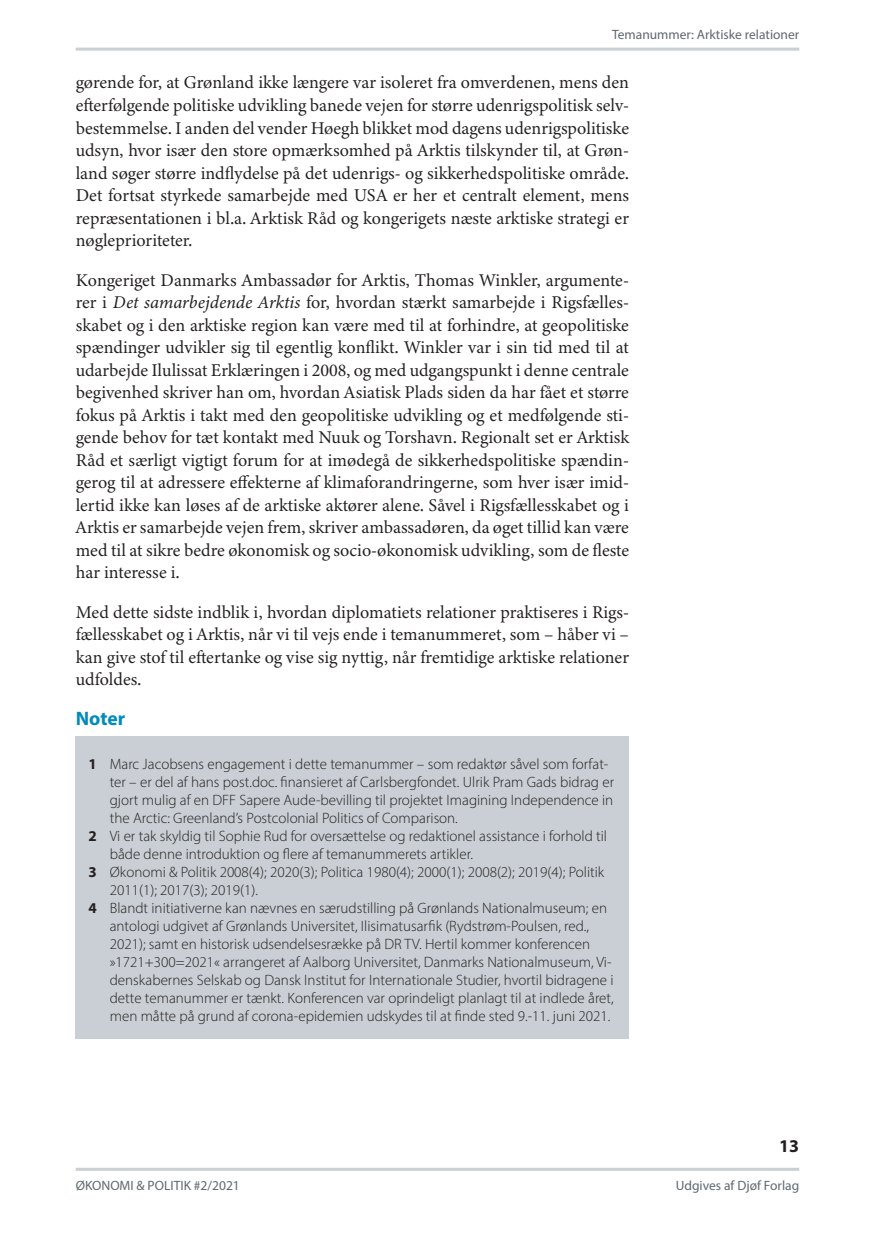
<style>
.page{position:relative;width:875px;height:1245px;background:#fff}
.page>*{position:absolute;margin:0;border:0;box-sizing:border-box;transform-origin:0 0}
.t1{font:700 19.5px "Myriad Pro";color:#008bbd}
.t2{font:18px/22.5px "Minion 3";color:#231f20;text-align:justify}
.t3{font:700 18px "Myriad Pro";color:#231f20}
.t4{font:300 15px "Myriad Pro";color:#231f20}
.t5{font:13.5px "Myriad Pro";color:#5e696f}
.s1{font-style:italic}
.s2{font-weight:700}
</style>
<div class="page">
<hr style="left:76px;top:1167px;width:722px;height:3px;background:#c9cfd4">
<hr style="left:76px;top:48px;width:722px;height:3px;background:#c9cfd4">
<div style="left:76px;top:736px;width:552px;height:302px;background:#c9cfd4"></div>
<p class="t5" style="left:611px;top:26px;width:189px">Temanummer: Arktiske relationer</p>
<p class="t2" style="left:76px;top:71px;width:554px">gørende for, at Grønland ikke længere var isoleret fra omverdenen, mens den efterfølgende politiske udvikling banede vejen for større udenrigspolitisk selv&shy;bestemmelse. I anden del vender Høegh blikket mod dagens udenrigspolitiske udsyn, hvor især den store opmærksomhed på Arktis tilskynder til, at Grøn&shy;land søger større indflydelse på det udenrigs- og sikkerhedspolitiske område.<br>Det fortsat styrkede samarbejde med USA er her et centralt element, mens repræsentationen i bl.a. Arktisk Råd og kongerigets næste arktiske strategi er nøgleprioriteter.</p>
<p class="t2" style="left:76px;top:268px;width:554px">Kongeriget Danmarks Ambassadør for Arktis, Thomas Winkler, argumente&shy;rer i <span class="s1">Det samarbejdende Arktis</span> for, hvordan stærkt samarbejde i Rigsfælles&shy;skabet og i den arktiske region kan være med til at forhindre, at geopolitiske spændinger udvikler sig til egentlig konflikt. Winkler var i sin tid med til at udarbejde Ilulissat Erklæringen i 2008, og med udgangspunkt i denne centrale begivenhed skriver han om, hvordan Asiatisk Plads siden da har fået et større fokus på Arktis i takt med den geopolitiske udvikling og et medfølgende sti&shy;gende behov for tæt kontakt med Nuuk og Torshavn. Regionalt set er Arktisk Råd et særligt vigtigt forum for at imødegå de sikkerhedspolitiske spændin&shy;gerog til at adressere effekterne af klimaforandringerne, som hver især imid&shy;lertid ikke kan løses af de arktiske aktører alene. Såvel i Rigsfællesskabet og i Arktis er samarbejde vejen frem, skriver ambassadøren, da øget tillid kan være med til at sikre bedre økonomisk og socio-økonomisk udvikling, som de fleste har interesse i.</p>
<p class="t2" style="left:76px;top:600px;width:554px">Med dette sidste indblik i, hvordan diplomatiets relationer praktiseres i Rigs&shy;fællesskabet og i Arktis, når vi til vejs ende i temanummeret, som – håber vi – kan give stof til eftertanke og vise sig nyttig, når fremtidige arktiske relationer udfoldes.</p>
<p class="t1" style="left:76px;top:705px;width:51px">Noter</p>
<p class="t4" style="left:88px;top:754px;width:521px"><span class="s2">1</span> Marc Jacobsens engagement i dette temanummer – som redaktør såvel som forfat-</p>
<p class="t4" style="left:110px;top:772px;width:505px">ter – er del af hans post.doc. finansieret af Carlsbergfondet. Ulrik Pram Gads bidrag er</p>
<p class="t4" style="left:110px;top:790px;width:505px">gjort mulig af en DFF Sapere Aude-bevilling til projektet Imagining Independence in</p>
<p class="t4" style="left:110px;top:808px;width:349px">the Arctic: Greenland’s Postcolonial Politics of Comparison.</p>
<p class="t4" style="left:88px;top:826px;width:520px"><span class="s2">2</span> Vi er tak skyldig til Sophie Rud for oversættelse og redaktionel assistance i forhold til</p>
<p class="t4" style="left:110px;top:844px;width:364px">både denne introduktion og flere af temanummerets artikler.</p>
<p class="t4" style="left:88px;top:862px;width:517px"><span class="s2">3</span> Økonomi &amp; Politik 2008(4); 2020(3); Politica 1980(4); 2000(1); 2008(2); 2019(4); Politik</p>
<p class="t4" style="left:110px;top:880px;width:150px">2011(1); 2017(3); 2019(1).</p>
<p class="t4" style="left:88px;top:898px;width:520px"><span class="s2">4</span> Blandt initiativerne kan nævnes en særudstilling på Grønlands Nationalmuseum; en</p>
<p class="t4" style="left:110px;top:916px;width:480px">antologi udgivet af Grønlands Universitet, Ilisimatusarfik (Rydstrøm-Poulsen, red.,</p>
<p class="t4" style="left:110px;top:934px;width:481px">2021); samt en historisk udsendelsesrække på DR TV. Hertil kommer konferencen</p>
<p class="t4" style="left:110px;top:952px;width:503px">»1721+300=2021« arrangeret af Aalborg Universitet, Danmarks Nationalmuseum, Vi-</p>
<p class="t4" style="left:110px;top:970px;width:505px">denskabernes Selskab og Dansk Institut for Internationale Studier, hvortil bidragene i</p>
<p class="t4" style="left:110px;top:988px;width:505px">dette temanummer er tænkt. Konferencen var oprindeligt planlagt til at indlede året,</p>
<p class="t4" style="left:110px;top:1006px;width:502px">men måtte på grund af corona-epidemien udskydes til at finde sted 9.-11. juni 2021.</p>
<p class="t3" style="left:779px;top:1134px;width:21px">13</p>
<p class="t5" style="left:76px;top:1176px;width:166px">ØKONOMI &amp; POLITIK #2/2021</p>
<p class="t5" style="left:675px;top:1176px;width:125px">Udgives af Djøf Forlag</p>
</div>
